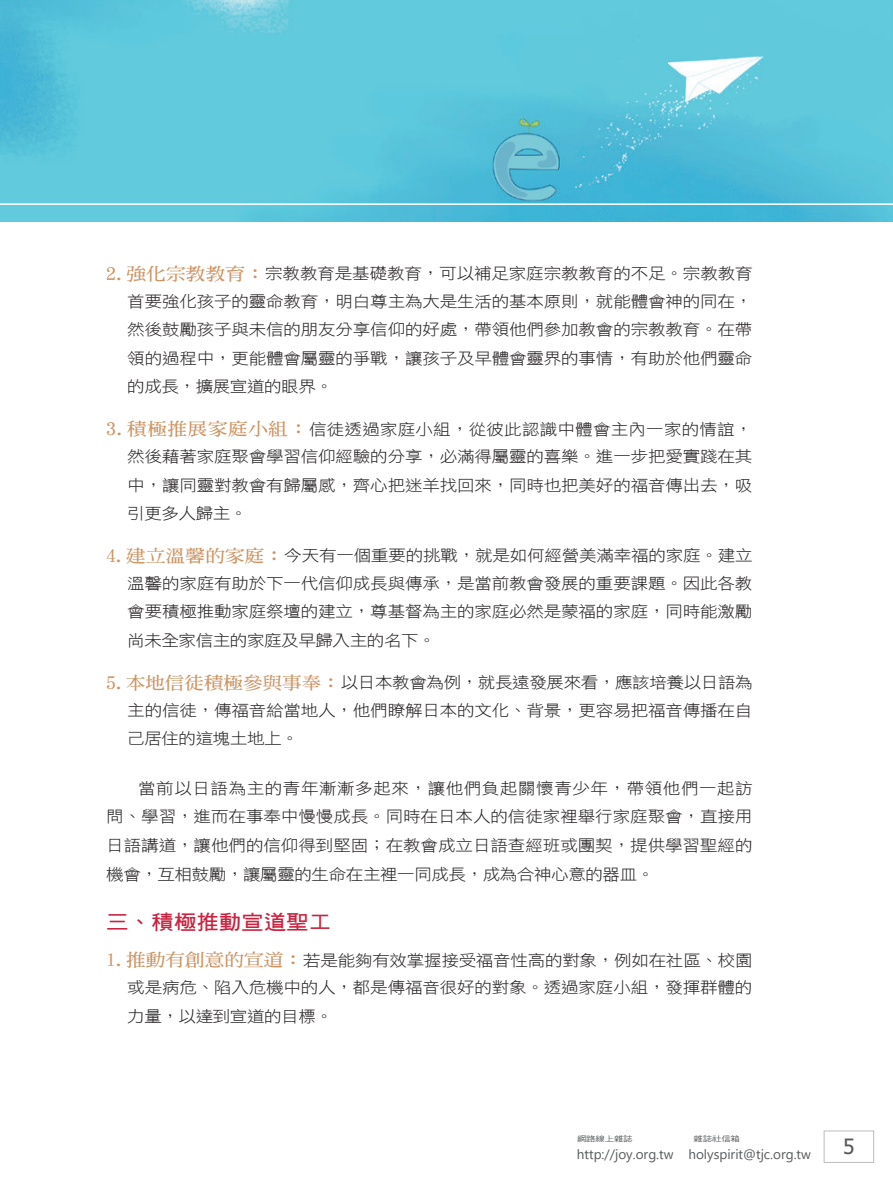
<style>
.page{position:relative;width:893px;height:1191px;background:#fff}
.page>*{position:absolute;margin:0;border:0;box-sizing:border-box;transform-origin:0 0}
.t1{font:21px "Tahoma";color:#57585a}
.大標{font:20.25px "DF Hei W7 WIN BF";color:#c8233f;scale:1.11 1}
.中標{font:15.75px/28.2px "DF Hei W3 WIN BF";letter-spacing:-.01em;color:#231f20;text-align:justify;scale:1.11 1}
.t2{font:13.5px "Segoe UI";color:#57585a}
.t3{font:7.5px "DF Hei W5 WIN BF";letter-spacing:-.015em;color:#57585a;scale:1.25 1}
.s1{font-family:"DF Ming W7 WIN BF";font-size:17.55px;color:#cc9463}
</style>
<div class="page">
<div style="left:824px;top:1130px;width:50px;height:32px;border:1px solid #bcbdc0"></div>
<img style="left:0;top:0;width:893px;height:221px">
<hr style="left:0;top:203px;width:893px;height:2px;background:#fff">
<p class="中標" style="left:127px;top:259px;width:565px;text-indent:-21px"><span class="s1">2.強化宗教教育：</span>宗教教育是基礎教育，可以補足家庭宗教教育的不足。宗教教育首要強化孩子的靈命教育，明白尊主為大是生活的基本原則，就能體會神的同在，然後鼓勵孩子與未信的朋友分享信仰的好處，帶領他們參加教會的宗教教育。在帶領的過程中，更能體會屬靈的爭戰，讓孩子及早體會靈界的事情，有助於他們靈命的成長，擴展宣道的眼界。</p>
<p class="中標" style="left:127px;top:415px;width:565px;text-indent:-21px"><span class="s1">3.積極推展家庭小組：</span>信徒透過家庭小組，從彼此認識中體會主內一家的情誼，然後藉著家庭聚會學習信仰經驗的分享，必滿得屬靈的喜樂。進一步把愛實踐在其中，讓同靈對教會有歸屬感，齊心把迷羊找回來，同時也把美好的福音傳出去，吸引更多人歸主。</p>
<p class="中標" style="left:127px;top:541px;width:565px;text-indent:-21px"><span class="s1">4.建立溫馨的家庭：</span>今天有一個重要的挑戰，就是如何經營美滿幸福的家庭。建立溫馨的家庭有助於下一代信仰成長與傳承，是當前教會發展的重要課題。因此各教會要積極推動家庭祭壇的建立，尊基督為主的家庭必然是蒙福的家庭，同時能激勵尚未全家信主的家庭及早歸入主的名下。</p>
<p class="中標" style="left:127px;top:668px;width:565px;text-indent:-21px"><span class="s1">5.本地信徒積極參與事奉：</span>以日本教會為例，就長遠發展來看，應該培養以日語為主的信徒，傳福音給當地人，他們瞭解日本的文化、背景，更容易把福音傳播在自己居住的這塊土地上。</p>
<p class="中標" style="left:106px;top:774px;width:584px;text-indent:32px">當前以日語為主的青年漸漸多起來，讓他們負起關懷青少年，帶領他們一起訪問、學習，進而在事奉中慢慢成長。同時在日本人的信徒家裡舉行家庭聚會，直接用日語講道，讓他們的信仰得到堅固；在教會成立日語查經班或團契，提供學習聖經的機會，互相鼓勵，讓屬靈的生命在主裡一同成長，成為合神心意的器皿。</p>
<p class="大標" style="left:106px;top:911px;width:204px">三、積極推動宣道聖工</p>
<p class="中標" style="left:127px;top:946px;width:565px;text-indent:-21px"><span class="s1">1.推動有創意的宣道：</span>若是能夠有效掌握接受福音性高的對象，例如在社區、校園或是病危、陷入危機中的人，都是傳福音很好的對象。透過家庭小組，發揮群體的力量，以達到宣道的目標。</p>
<p class="t3" style="left:577px;top:1135px;width:46px">網路線上雜誌</p>
<p class="t3" style="left:694px;top:1135px;width:39px">雜誌社信箱</p>
<p class="t2" style="left:577px;top:1141px;width:236px">http://joy.org.tw holyspirit@tjc.org.tw</p>
<h1 class="t1" style="left:843px;top:1132px;width:13px">5</h1>
</div>
